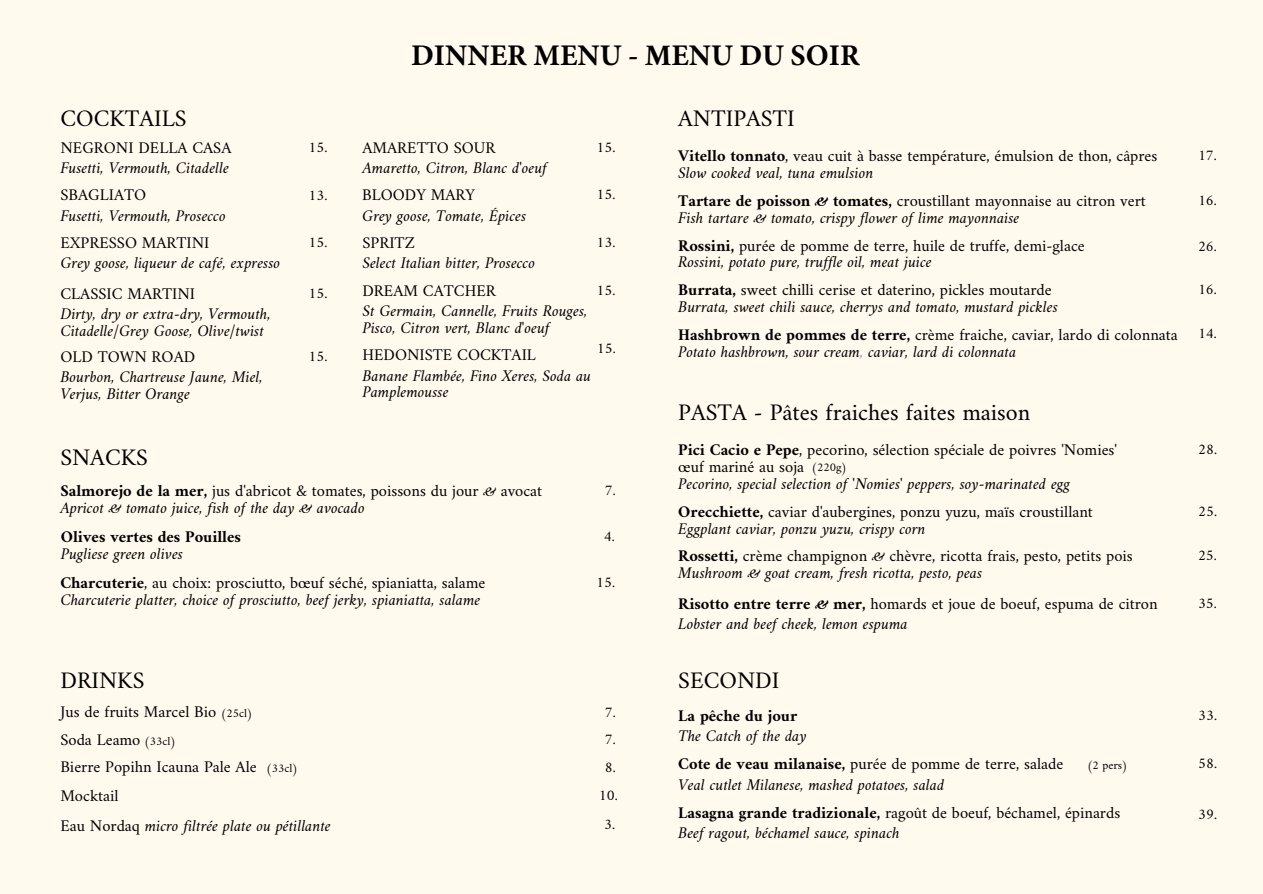
<style>
.page{position:relative;width:1263px;height:894px;background:#fff}
.page>*{position:absolute;margin:0;border:0;box-sizing:border-box;transform-origin:0 0}
.t1{font:700 30px "Minion Pro";color:#000}
.t2{font:24px "Amiri";color:#000}
.t3{font:italic 16.5px/16.8px "Amiri";color:#000}
.t4{font:16.5px "Amiri";color:#000}
.t5{font:700 16.5px "Amiri";color:#000}
.t6{font:15px "Amiri";color:#000}
.t7{font:12px "Amiri";color:#000}
.s1{font-family:"Amiri"}
.s2{font-weight:700}
.s3{font-weight:700;font-style:italic}
.s4{color:#db66ce}
.s5{font-style:italic}
.s6{font-style:normal}
</style>
<div class="page">
<div style="left:0;top:0;width:1263px;height:893px;background:#fff9ee"></div>
<p class="t2" style="left:60px;top:103px;width:128px">COCKTAILS</p>
<p class="t4" style="left:60px;top:137px;width:173px">NEGRONI DELLA CASA</p>
<p class="t3" style="left:60px;top:159px;width:170px">Fusetti, Vermouth, Citadelle</p>
<p class="t4" style="left:60px;top:185px;width:87px">SBAGLIATO</p>
<p class="t3" style="left:60px;top:206px;width:167px">Fusetti, Vermouth, Prosecco</p>
<p class="t4" style="left:60px;top:233px;width:151px">EXPRESSO MARTINI</p>
<p class="t3" style="left:60px;top:254px;width:221px">Grey goose, liqueur de café, expresso</p>
<p class="t4" style="left:60px;top:283px;width:136px">CLASSIC MARTINI</p>
<p class="t3" style="left:60px;top:305px;width:212px">Dirty, dry or extra-dry, Vermouth,<br>Citadelle/Grey Goose, Olive/twist</p>
<p class="t4" style="left:60px;top:347px;width:136px">OLD TOWN ROAD</p>
<p class="t3" style="left:60px;top:368px;width:204px">Bourbon, Chartreuse Jaune, Miel,<br>Verjus, Bitter Orange</p>
<p class="t1" style="left:411px;top:37px;width:450px">DINNER MENU - <span class="s1">M</span>ENU DU SOIR</p>
<p class="t2" style="left:678px;top:103px;width:118px">ANTIPASTI</p>
<p class="t6" style="left:308px;top:138px;width:20px">15.</p>
<p class="t4" style="left:362px;top:137px;width:134px">AMARETTO SOUR</p>
<p class="t3" style="left:362px;top:159px;width:186px">Amaretto, Citron, Blanc d'oeuf</p>
<p class="t6" style="left:308px;top:186px;width:20px">13.</p>
<p class="t4" style="left:362px;top:185px;width:114px">BLOODY MARY</p>
<p class="t3" style="left:362px;top:206px;width:166px">Grey goose, Tomate, Épices</p>
<p class="t6" style="left:596px;top:138px;width:20px">15.</p>
<p class="t6" style="left:596px;top:185px;width:20px">15.</p>
<p class="t4" style="left:678px;top:146px;width:481px"><span class="s2">Vitello tonnato</span>, veau cuit à basse température, émulsion de thon, câpres</p>
<p class="t3" style="left:678px;top:164px;width:197px">Slow cooked veal, tuna emulsion</p>
<p class="t4" style="left:678px;top:190px;width:469px"><span class="s2">Tartare de poisson</span> <span class="s3">&amp;</span> <span class="s2">tomates,</span> croustillant mayonnaise au citron vert</p>
<p class="t3" style="left:678px;top:209px;width:343px">Fish tartare &amp; tomato, crispy flower of lime mayonnaise</p>
<p class="t6" style="left:1198px;top:146px;width:20px">17.</p>
<p class="t6" style="left:1198px;top:191px;width:20px">16.</p>
<p class="t6" style="left:308px;top:233px;width:20px">15.</p>
<p class="t4" style="left:362px;top:232px;width:54px">SPRITZ</p>
<p class="t3" style="left:362px;top:254px;width:174px">Select Italian bitter, Prosecco</p>
<p class="t6" style="left:308px;top:284px;width:20px">15.</p>
<p class="t4" style="left:362px;top:280px;width:135px">DREAM CATCHER</p>
<p class="t3" style="left:362px;top:302px;width:226px">St Germain, Cannelle, Fruits Rouges,<br>Pisco, Citron vert, Blanc d'oeuf</p>
<p class="t6" style="left:308px;top:347px;width:20px">15.</p>
<p class="t4" style="left:362px;top:345px;width:175px">HEDONISTE COCKTAIL</p>
<p class="t3" style="left:362px;top:366px;width:230px">Banane Flambée, Fino Xeres, Soda au<br>Pamplemousse</p>
<p class="t6" style="left:596px;top:233px;width:20px">13.</p>
<p class="t6" style="left:596px;top:281px;width:20px">15.</p>
<p class="t6" style="left:597px;top:339px;width:20px">15.</p>
<p class="t4" style="left:678px;top:235px;width:408px"><span class="s2">Rossini,</span> purée de pomme de terre, huile de truffe, demi-glace</p>
<p class="t6" style="left:1198px;top:236px;width:20px">26.</p>
<p class="t3" style="left:678px;top:253px;width:255px">Rossini, potato pure, truffle oil, meat juice</p>
<p class="t6" style="left:1198px;top:280px;width:20px">16.</p>
<p class="t4" style="left:678px;top:324px;width:501px"><span class="s2">Hashbrown de pommes de terre,</span> crème fraiche, caviar, lardo di colonnata</p>
<p class="t3" style="left:678px;top:342px;width:339px">Potato hashbrown, sour cream<span class="s4">,</span> caviar, lard di colonnata</p>
<p class="t4" style="left:678px;top:280px;width:375px"><span class="s2">Burrata,</span> sweet chilli cerise et daterino, pickles moutarde</p>
<p class="t3" style="left:678px;top:298px;width:381px">Burrata, sweet chili sauce, cherrys and tomato, mustard pickles</p>
<p class="t6" style="left:1198px;top:324px;width:20px">14.</p>
<p class="t2" style="left:678px;top:397px;width:353px">PASTA - Pâtes fraiches faites maison</p>
<p class="t2" style="left:60px;top:442px;width:89px">SNACKS</p>
<p class="t4" style="left:60px;top:480px;width:483px"><span class="s2">Salmorejo de la mer,</span> jus d'abricot &amp; tomates, poissons du jour <span class="s5">&amp;</span> avocat</p>
<p class="t3" style="left:60px;top:498px;width:306px">Apricot &amp; tomato juice, fish of the day &amp; avocado</p>
<p class="t5" style="left:61px;top:526px;width:182px">Olives vertes des Pouilles</p>
<p class="t3" style="left:61px;top:544px;width:124px">Pugliese green olives</p>
<p class="t4" style="left:60px;top:572px;width:426px"><span class="s2">Charcuterie</span>, au choix: prosciutto, bœuf séché, spianiatta, salame</p>
<p class="t3" style="left:60px;top:590px;width:422px">Charcuterie platter, choice of prosciutto, beef jerky, spianiatta, salame</p>
<p class="t6" style="left:605px;top:481px;width:13px">7.</p>
<p class="t6" style="left:604px;top:526px;width:13px">4.</p>
<p class="t6" style="left:596px;top:573px;width:20px">15.</p>
<p class="t2" style="left:60px;top:665px;width:86px">DRINKS</p>
<p class="t4" style="left:60px;top:701px;width:157px">Jus de fruits Marcel Bio</p>
<p class="t7" style="left:221px;top:705px;width:33px">(25cl)</p>
<p class="t6" style="left:605px;top:703px;width:13px">7.</p>
<p class="t4" style="left:60px;top:729px;width:82px">Soda Leamo</p>
<p class="t7" style="left:144px;top:733px;width:33px">(33cl)</p>
<p class="t6" style="left:605px;top:730px;width:13px">7.</p>
<p class="t4" style="left:60px;top:756px;width:198px">Bierre Popihn Icauna Pale Ale</p>
<p class="t7" style="left:266px;top:760px;width:33px">(33cl)</p>
<p class="t6" style="left:605px;top:758px;width:13px">8.</p>
<p class="t4" style="left:60px;top:785px;width:60px">Mocktail</p>
<p class="t6" style="left:599px;top:785px;width:20px">10.</p>
<p class="t6" style="left:604px;top:815px;width:13px">3.</p>
<p class="t3" style="left:60px;top:816px;width:272px"><span class="s6">Eau Nordaq</span> micro filtrée plate ou pétillante</p>
<p class="t4" style="left:678px;top:440px;width:440px"><span class="s2">Pici Cacio e Pepe</span>, pecorino, sélection spéciale de poivres 'Nomies'</p>
<p class="t4" style="left:678px;top:456px;width:127px">œuf mariné au soja</p>
<p class="t3" style="left:678px;top:475px;width:393px">Pecorino, special selection of 'Nomies' peppers, soy-marinated egg</p>
<p class="t7" style="left:811px;top:460px;width:37px">(220g)</p>
<p class="t6" style="left:1198px;top:440px;width:20px">28.</p>
<p class="t4" style="left:678px;top:501px;width:416px"><span class="s2">Orecchiette,</span> caviar d'aubergines, ponzu yuzu, maïs croustillant</p>
<p class="t3" style="left:678px;top:519px;width:249px">Eggplant caviar, ponzu yuzu, crispy corn</p>
<p class="t6" style="left:1198px;top:501px;width:20px">25.</p>
<p class="t4" style="left:678px;top:546px;width:456px"><span class="s2">Rossetti,</span> crème champignon <span class="s5">&amp;</span> chèvre, ricotta frais, pesto, petits pois</p>
<p class="t3" style="left:678px;top:564px;width:305px">Mushroom &amp; goat cream, fresh ricotta, pesto, peas</p>
<p class="t6" style="left:1198px;top:546px;width:20px">25.</p>
<p class="t4" style="left:678px;top:593px;width:481px"><span class="s2">Risotto entre terre</span> <span class="s3">&amp;</span> <span class="s2">mer,</span> homards et joue de boeuf, espuma de citron</p>
<p class="t3" style="left:678px;top:614px;width:231px">Lobster and beef cheek, lemon espuma</p>
<p class="t6" style="left:1198px;top:593px;width:20px">35.</p>
<p class="t2" style="left:678px;top:665px;width:103px">SECONDI</p>
<p class="t5" style="left:678px;top:705px;width:121px">La pêche du jour</p>
<p class="t3" style="left:678px;top:726px;width:130px">The Catch of the day</p>
<p class="t6" style="left:1198px;top:705px;width:20px">33.</p>
<p class="t4" style="left:678px;top:753px;width:386px"><span class="s2">Cote de veau milanaise,</span> purée de pomme de terre, salade</p>
<p class="t3" style="left:678px;top:775px;width:267px">Veal cutlet Milanese, mashed potatoes, salad</p>
<p class="t7" style="left:1087px;top:757px;width:42px">(2 pers)</p>
<p class="t6" style="left:1198px;top:754px;width:20px">58.</p>
<p class="t4" style="left:678px;top:802px;width:444px"><span class="s2">Lasagna grande tradizionale,</span> ragoût de boeuf, béchamel, épinards</p>
<p class="t3" style="left:678px;top:824px;width:223px">Beef ragout, béchamel sauce, spinach</p>
<p class="t6" style="left:1198px;top:804px;width:20px">39.</p>
</div>
